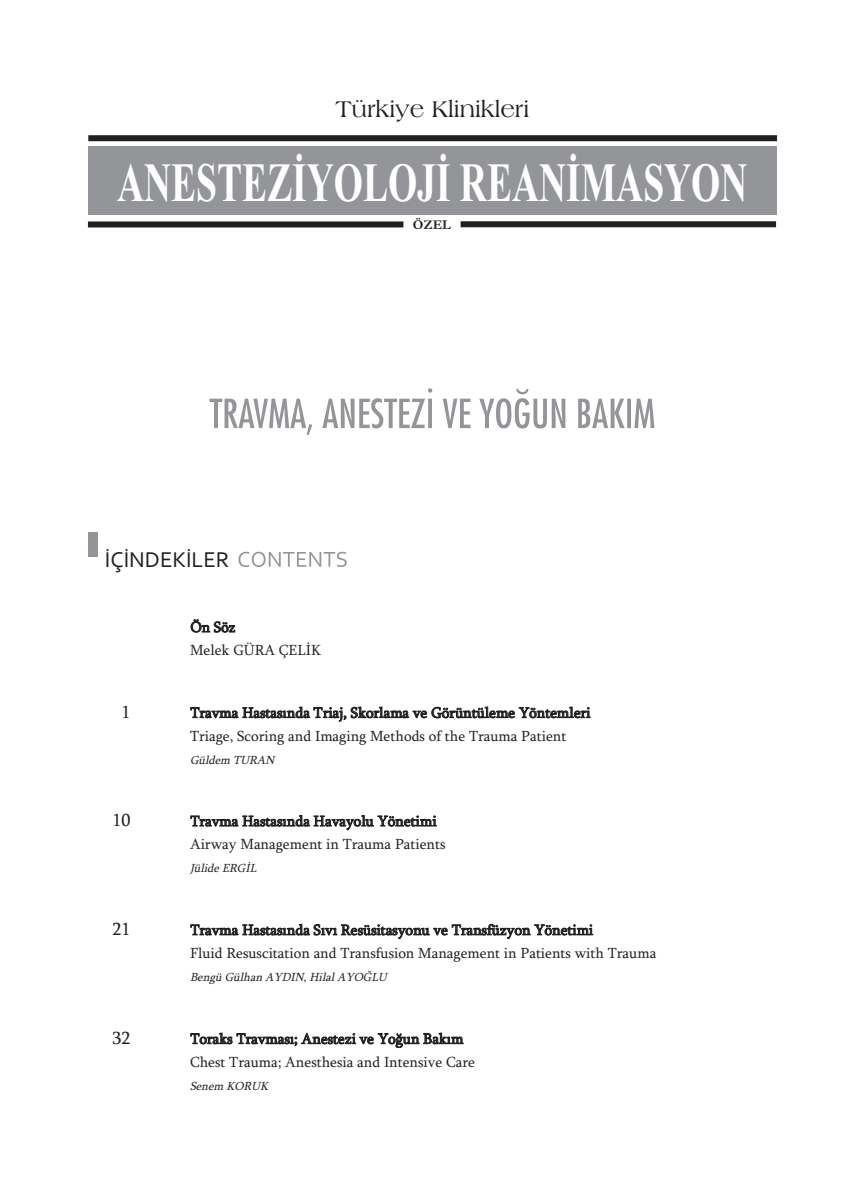
<style>
.page{position:relative;width:865px;height:1197px;background:#fff}
.page>*{position:absolute;margin:0;border:0;box-sizing:border-box;transform-origin:0 0}
.t1{font:700 55.35px "Times New Roman";color:#fff;scale:.68 1}
.t2{font:24px "Americana BT Roman";color:#231f20}
.t3{font:22.5px "Corbel";color:#231f20}
.t4{font:18px "Sylfaen";color:#231f20}
.t5{font:15px/23px "Sylfaen";color:#231f20}
.t6{font:700 13.5px "Garamond";color:#231f20}
.t7{font:italic 12px "Sylfaen";color:#231f20}
</style>
<div class="page">
<svg style="left:209px;top:388px;width:320px;height:47px"></svg>
<svg style="left:238px;top:551px;width:109px;height:16px"></svg>
<div style="left:88px;top:532px;width:9px;height:25px;background:#939598"></div>
<div style="left:88px;top:147px;width:688px;height:68px;background:#939598"></div>
<div style="left:88px;top:135px;width:689px;height:6px;background:#231f20"></div>
<div style="left:88px;top:221px;width:315px;height:6px;background:#231f20"></div>
<div style="left:460px;top:221px;width:316px;height:6px;background:#231f20"></div>
<h2 class="t2" style="left:335px;top:94px;width:195px">Türkiye Klinikleri</h2>
<h1 class="t1" style="left:117px;top:149px;width:928px">ANESTEZİYOLOJİ REANİMASYON</h1>
<p class="t6" style="left:413px;top:216px;width:39px">ÖZEL</p>
<h3 class="t3" style="left:105px;top:545px;width:126px">İÇİNDEKİLER</h3>
<p class="t5" style="left:190px;top:615px;width:132px">Ön Söz<br>Melek GÜRA ÇELİK</p>
<p class="t4" style="left:121px;top:701px;width:10px">1</p>
<p class="t5" style="left:190px;top:701px;width:402px">Travma Hastasında Triaj, Skorlama ve Görüntüleme Yöntemleri<br>Triage, Scoring and Imaging Methods of the Trauma Patient</p>
<p class="t7" style="left:190px;top:752px;width:89px">Güldem TURAN</p>
<p class="t4" style="left:112px;top:809px;width:19px">10</p>
<p class="t5" style="left:190px;top:809px;width:257px">Travma Hastasında Havayolu Yönetimi<br>Airway Management in Trauma Patients</p>
<p class="t7" style="left:190px;top:861px;width:71px">Jülide ERGİL</p>
<p class="t4" style="left:112px;top:918px;width:19px">21</p>
<p class="t5" style="left:190px;top:918px;width:468px">Travma Hastasında Sıvı Resüsitasyonu ve Transfüzyon Yönetimi<br>Fluid Resuscitation and Transfusion Management in Patients with Trauma</p>
<p class="t7" style="left:190px;top:969px;width:201px">Bengü Gülhan AYDIN, Hilal AYOĞLU</p>
<p class="t4" style="left:112px;top:1026px;width:19px">32</p>
<p class="t5" style="left:190px;top:1026px;width:286px">Toraks Travması; Anestezi ve Yoğun Bakım<br>Chest Trauma; Anesthesia and Intensive Care</p>
<p class="t7" style="left:190px;top:1078px;width:83px">Senem KORUK</p>
</div>
